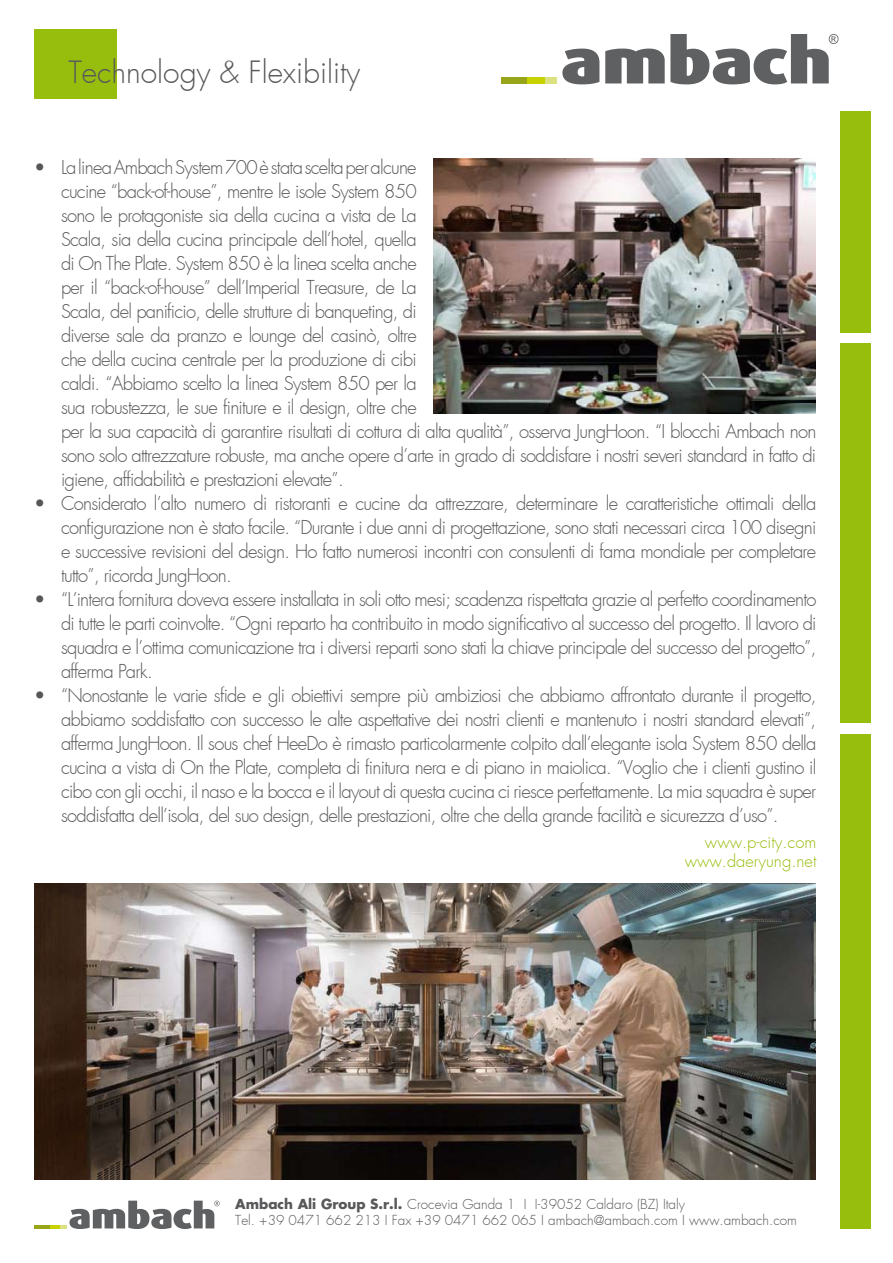
<style>
.page{position:relative;width:893px;height:1263px;background:#fff}
.page>*{position:absolute;margin:0;border:0;box-sizing:border-box;transform-origin:0 0}
.t1{font:300 30px "Futura";color:#58585a}
.t2{font:300 18.75px/24px "Futura";letter-spacing:-.04em;color:#58585a;text-align:justify}
.t3{font:300 16.5px/19.8px "Futura";color:#97be0d;text-align:right}
.t4{font:300 13.5px/16.2px "Futura";color:#58585a}
.s1{font-family:"Futura Koyu";font-weight:400}
</style>
<div class="page">
<div style="left:840px;top:734px;width:31px;height:495px;background:#97be0d"></div>
<div style="left:840px;top:343px;width:31px;height:380px;background:#97be0d"></div>
<div style="left:840px;top:111px;width:31px;height:222px;background:#97be0d"></div>
<hr style="left:34px;top:1225px;width:16px;height:3px;background:#97a619">
<svg style="left:50px;top:1200px;width:170px;height:29px"></svg>
<svg style="left:562px;top:49px;width:37px;height:35px"></svg>
<div style="left:501px;top:77px;width:26px;height:6px;background:#97a619"></div>
<div style="left:527px;top:77px;width:18px;height:6px;background:#c8d200"></div>
<div style="left:545px;top:77px;width:12px;height:6px;background:#dce282"></div>
<svg style="left:605px;top:34px;width:233px;height:50px"></svg>
<div style="left:34px;top:30px;width:82px;height:69px;background:#97be0d"></div>
<img style="left:433px;top:159px;width:383px;height:255px">
<img style="left:34px;top:884px;width:781px;height:295px">
<h1 class="t1" style="left:68px;top:52px;width:293px">Technology &amp; Flexibility</h1>
<p class="t2" style="left:61px;top:155px;width:357px;text-indent:-27px">• La linea Ambach System 700 è stata scelta per alcune cucine “back-of-house”, mentre le isole System 850 sono le protagoniste sia della cucina a vista de La Scala, sia della cucina principale dell’hotel, quella di On The Plate. System 850 è la linea scelta anche per il “back-of-house” dell’Imperial Treasure, de La Scala, del panificio, delle strutture di banqueting, di diverse sale da pranzo e lounge del casinò, oltre che della cucina centrale per la produzione di cibi caldi. “Abbiamo scelto la linea System 850 per la sua robustezza, le sue finiture e il design, oltre che</p>
<p class="t2" style="left:61px;top:419px;width:757px">per la sua capacità di garantire risultati di cottura di alta qualità”, osserva JungHoon. “I blocchi Ambach non sono solo attrezzature robuste, ma anche opere d’arte in grado di soddisfare i nostri severi standard in fatto di igiene, affidabilità e prestazioni elevate”.</p>
<p class="t2" style="left:61px;top:491px;width:757px;text-indent:-27px">• Considerato l’alto numero di ristoranti e cucine da attrezzare, determinare le caratteristiche ottimali della configurazione non è stato facile. “Durante i due anni di progettazione, sono stati necessari circa 100 disegni e successive revisioni del design. Ho fatto numerosi incontri con consulenti di fama mondiale per completare tutto”, ricorda JungHoon.</p>
<p class="t2" style="left:61px;top:587px;width:757px;text-indent:-27px">• “L’intera fornitura doveva essere installata in soli otto mesi; scadenza rispettata grazie al perfetto coordinamento di tutte le parti coinvolte. “Ogni reparto ha contribuito in modo significativo al successo del progetto. Il lavoro di squadra e l’ottima comunicazione tra i diversi reparti sono stati la chiave principale del successo del progetto”, afferma Park.</p>
<p class="t2" style="left:61px;top:683px;width:757px;text-indent:-27px">• “Nonostante le varie sfide e gli obiettivi sempre più ambiziosi che abbiamo affrontato durante il progetto, abbiamo soddisfatto con successo le alte aspettative dei nostri clienti e mantenuto i nostri standard elevati”, afferma JungHoon. Il sous chef HeeDo è rimasto particolarmente colpito dall’elegante isola System 850 della cucina a vista di On the Plate, completa di finitura nera e di piano in maiolica. “Voglio che i clienti gustino il cibo con gli occhi, il naso e la bocca e il layout di questa cucina ci riesce perfettamente. La mia squadra è super soddisfatta dell’isola, del suo design, delle prestazioni, oltre che della grande facilità e sicurezza d’uso”.</p>
<p class="t3" style="left:685px;top:832px;width:133px">www.p-city.com www.daeryung.net</p>
<p class="t4" style="left:235px;top:1196px;width:563px"><span class="s1">Ambach Ali Group S.r.l.</span> Crocevia Ganda 1 I I-39052 Caldaro (BZ) Italy<br>Tel. +39 0471 662 213 I Fax +39 0471 662 065 I ambach@ambach.com I www.ambach.com</p>
</div>
